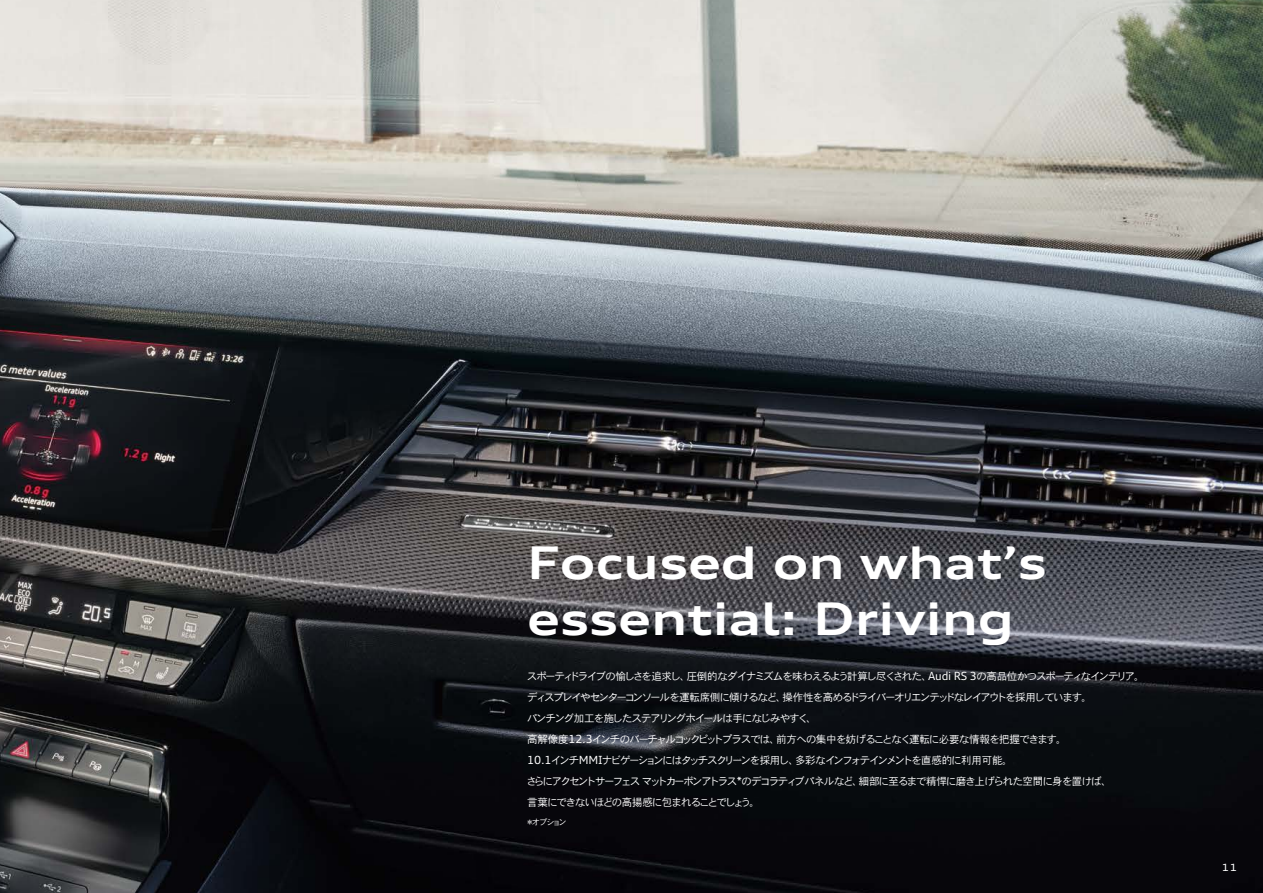
<style>
.page{position:relative;width:1263px;height:893px;background:#fff}
.page>*{position:absolute;margin:0;border:0;box-sizing:border-box;transform-origin:0 0}
.t1{font:700 expanded 45px/56.2px "Audi Type";color:#fff}
.t2{font:10.5px/21px "DFHS Gothic Std W3";letter-spacing:-.11em;color:#fff}
.t3{font:expanded 10.05px "Audi Type";color:#fff}
.t4{font:8.1px "DFHS Gothic Std W3";letter-spacing:-.18em;color:#fff}
.s1{font-family:"Audi Type";font-size:11.25px}
</style>
<div class="page">
<img style="left:0;top:0;width:1263px;height:893px">
<h1 class="t1" style="left:527px;top:533px;width:521px">Focused on what’s essential: Driving</h1>
<p class="t2" style="left:526px;top:666px;width:620px">スポーティドライブの愉しさを追求し、圧倒的なダイナミズムを味わえるよう計算し尽くされた、<span class="s1">Audi RS 3</span>の高品位かつスポーティなインテリア。ディスプレイやセンターコンソールを運転席側に傾けるなど、操作性を高めるドライバーオリエンテッドなレイアウトを採用しています。<br>パンチング加工を施したステアリングホイールは手になじみやすく、<br>高解像度<span class="s1">12.3</span>インチのバーチャルコックピットプラスでは、前方への集中を妨げることなく運転に必要な情報を把握できます。<br><span class="s1">10.1</span>インチ<span class="s1">MMI</span>ナビゲーションにはタッチスクリーンを採用し、多彩なインフォテインメントを直感的に利用可能。<br>さらにアクセントサーフェスマットカーボンアトラス<span class="s1">*</span>のデコラティブパネルなど、細部に至るまで精悍に磨き上げられた空間に身を置けば、<br>言葉にできないほどの高揚感に包まれることでしょう。</p>
<p class="t4" style="left:526px;top:818px;width:42px">＊オプション</p>
<p class="t3" style="left:1221px;top:861px;width:17px">11</p>
</div>
